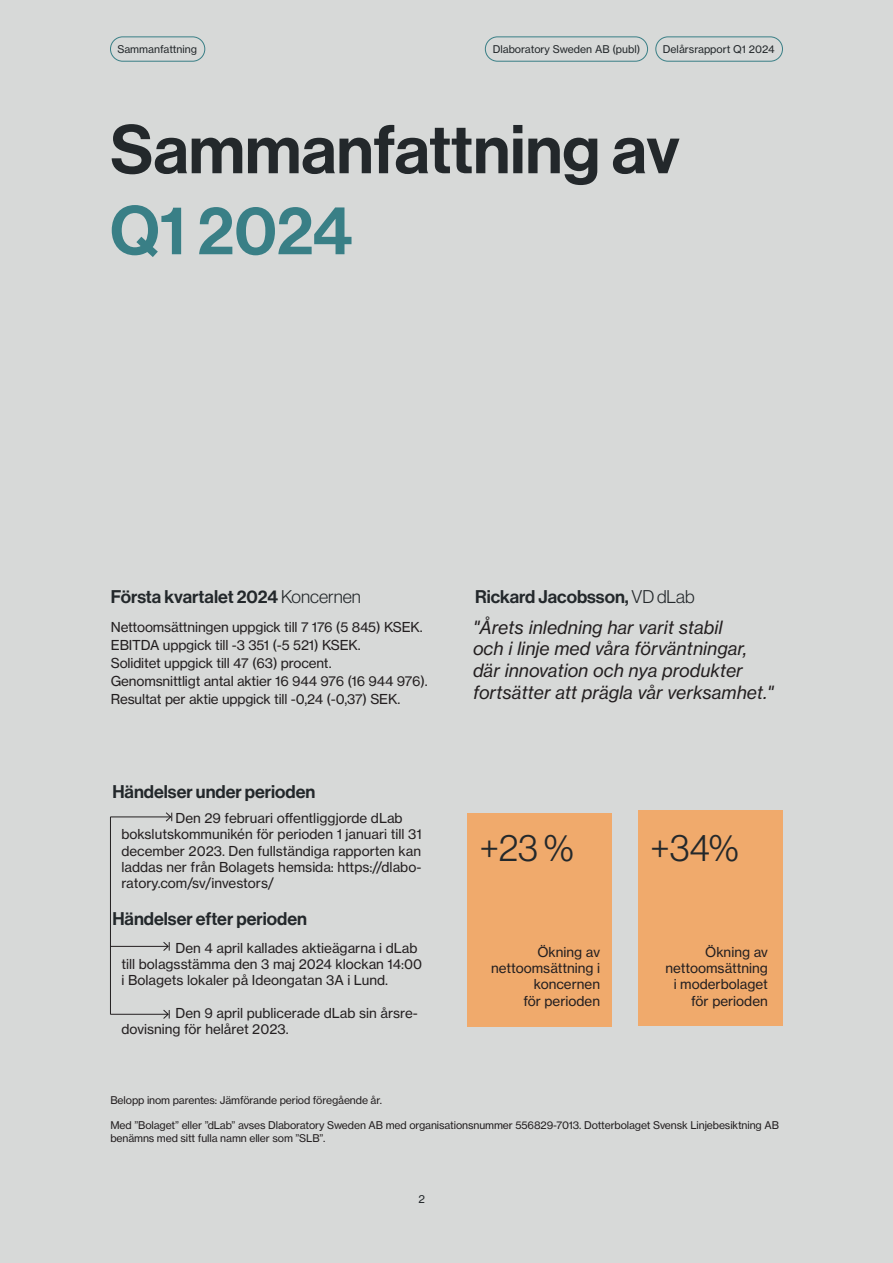
<style>
.page{position:relative;width:893px;height:1263px;background:#d7d9d8}
.page>*{position:absolute;margin:0;border:0;box-sizing:border-box;transform-origin:0 0}
.t1{font:67.5px "N Haas Grotesk DS Pro 65 Md";color:#23282b}
.t2{font:67.5px "N Haas Grotesk DS Pro 65 Md";letter-spacing:-.005em;color:#397f86}
.t3{font:37.5px "N Haas Grotesk DS Pro 45 Lt";color:#23282b}
.t4{font:18px/21.6px "N Haas Grotesk TX Pro 56 It";color:#231f20}
.t5{font:18px "N Haas Grotesk DS Pro 65 Md";color:#23282b}
.t6{font:13.5px/16.2px "N Haas Grotesk TX Pro 55 Rg";color:#231f20}
.t7{font:10.5px/12.6px "N Haas Grotesk TX Pro 55 Rg";letter-spacing:-.01em;color:#231f20}
.t8{font:10.5px "N Haas Grotesk TX Pro 55 Rg";color:#23282b}
.s1{font-family:"N Haas Grotesk DS Pro 45 Lt"}
</style>
<div class="page">
<div style="left:468px;top:813px;width:144px;height:213px;background:#f0aa6c"></div>
<div style="left:638px;top:811px;width:145px;height:215px;background:#f0aa6c"></div>
<hr style="left:110px;top:817px;width:1px;height:197px;background:#231f20">
<hr style="left:110px;top:1014px;width:58px;height:1px;background:#231f20">
<svg style="left:163px;top:1010px;width:7px;height:9px"></svg>
<hr style="left:110px;top:817px;width:61px;height:1px;background:#231f20">
<svg style="left:166px;top:812px;width:6px;height:9px"></svg>
<hr style="left:110px;top:946px;width:58px;height:1px;background:#231f20">
<svg style="left:163px;top:942px;width:7px;height:9px"></svg>
<div style="left:485px;top:36px;width:163px;height:26px;border:1px solid #397f86;border-radius:12px"></div>
<div style="left:655px;top:36px;width:128px;height:26px;border:1px solid #397f86;border-radius:12px"></div>
<div style="left:110px;top:36px;width:95px;height:26px;border:1px solid #397f86;border-radius:12px"></div>
<p class="t8" style="left:117px;top:43px;width:81px">Sammanfattning</p>
<p class="t8" style="left:493px;top:43px;width:149px">Dlaboratory Sweden AB (publ)</p>
<p class="t8" style="left:663px;top:43px;width:113px">Delårsrapport Q1 2024</p>
<h1 class="t1" style="left:110px;top:110px;width:571px">Sammanfattning av</h1>
<h1 class="t2" style="left:110px;top:191px;width:244px">Q1 2024</h1>
<h3 class="t5" style="left:111px;top:586px;width:252px">Första kvartalet 2024 <span class="s1">Koncernen</span></h3>
<h3 class="t5" style="left:475px;top:586px;width:221px">Rickard Jacobsson, <span class="s1">VD dLab</span></h3>
<p class="t6" style="left:111px;top:618px;width:318px;line-height:18px">Nettoomsättningen uppgick till 7 176 (5 845) KSEK.<br>EBITDA uppgick till -3 351 (-5 521) KSEK.<br>Soliditet uppgick till 47 (63) procent.<br>Genomsnittligt antal aktier 16 944 976 (16 944 976).<br>Resultat per aktie uppgick till -0,24 (-0,37) SEK.</p>
<h3 class="t5" style="left:112px;top:781px;width:205px">Händelser under perioden</h3>
<p class="t6" style="left:121px;top:810px;width:302px;text-indent:54px">Den 29 februari offentliggjorde dLab bokslutskommunikén för perioden 1 januari till 31 december 2023. Den fullständiga rapporten kan laddas ner från Bolagets hemsida: https://dlabo&shy;ratory.com/sv/investors/</p>
<h3 class="t5" style="left:112px;top:909px;width:196px">Händelser efter perioden</h3>
<p class="t6" style="left:121px;top:940px;width:302px;text-indent:54px">Den 4 april kallades aktieägarna i dLab till bolagsstämma den 3 maj 2024 klockan 14:00 i Bolagets lokaler på Ideongatan 3A i Lund.</p>
<p class="t6" style="left:121px;top:1004px;width:298px;text-indent:54px">Den 9 april publicerade dLab sin årsre&shy;dovisning för helåret 2023.</p>
<h3 class="t4" style="left:473px;top:616px;width:302px">"Årets inledning har varit stabil<br>och i linje med våra förväntningar, där innovation och nya produkter fortsätter att prägla vår verksamhet."</h3>
<h2 class="t3" style="left:479px;top:827px;width:96px">+23 %</h2>
<h2 class="t3" style="left:650px;top:827px;width:90px">+34%</h2>
<p class="t6" style="left:491px;top:944px;width:110px;text-align:right">Ökning av nettoomsättning i koncernen<br>för perioden</p>
<p class="t6" style="left:665px;top:944px;width:104px;text-align:right">Ökning av nettoomsättning i moderbolaget för perioden</p>
<p class="t7" style="left:110px;top:1094px;width:273px">Belopp inom parentes: Jämförande period föregående år.</p>
<p class="t7" style="left:110px;top:1119px;width:670px">Med ”Bolaget” eller ”dLab” avses Dlaboratory Sweden AB med organisationsnummer 556829-7013. Dotterbolaget Svensk Linjebesiktning AB benämns med sitt fulla namn eller som ”SLB”.</p>
<p class="t8" style="left:419px;top:1193px;width:8px">2</p>
</div>
